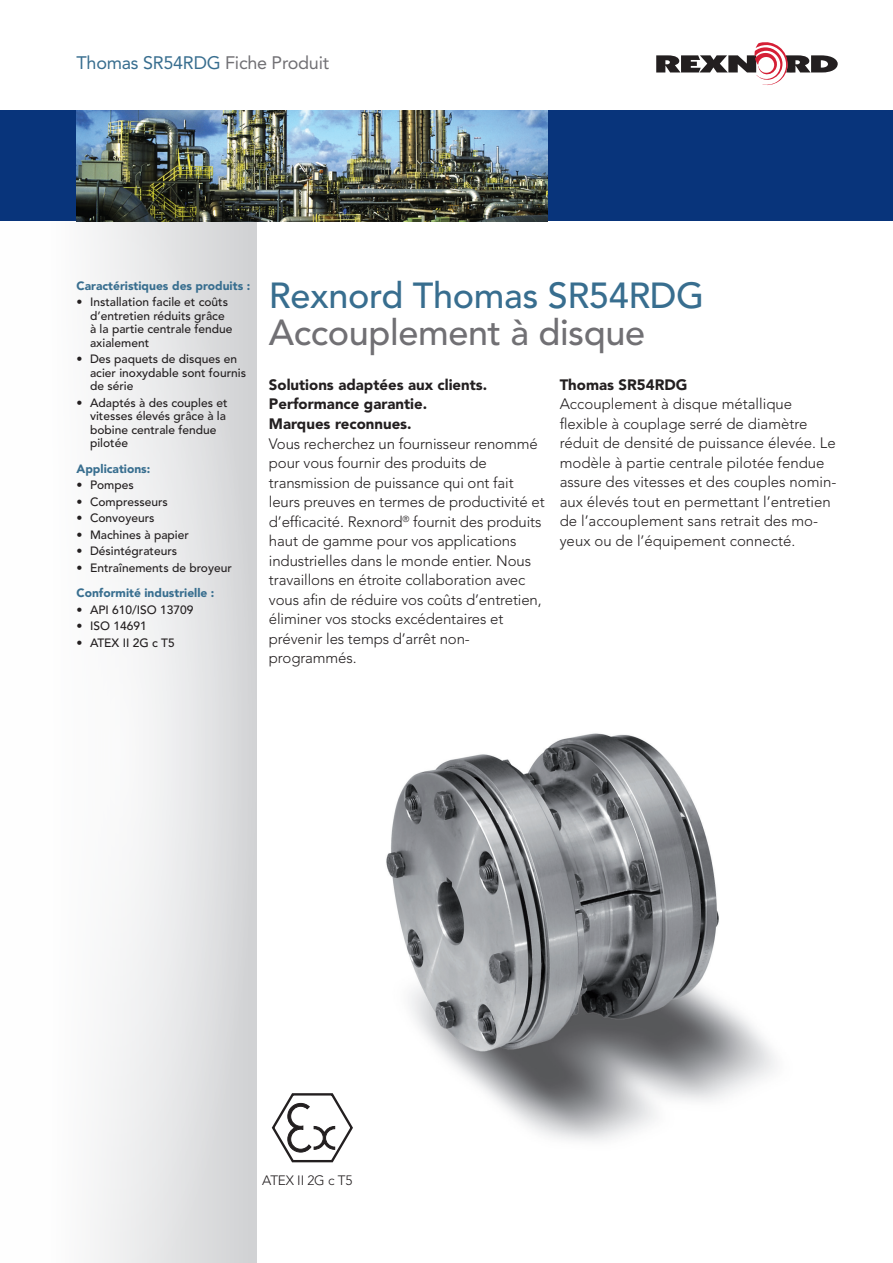
<style>
.page{position:relative;width:893px;height:1263px;background:#fff}
.page>*{position:absolute;margin:0;border:0;box-sizing:border-box;transform-origin:0 0}
.t1{font:500 36px "Avenir LT Std";letter-spacing:-.01em;color:#386e8f}
.t2{font:500 36px "Avenir LT Std";letter-spacing:-.01em;color:#717074}
.t3{font:18px "Avenir LT Std";letter-spacing:-.015em;color:#386e8f}
.t4{font:300 15px/19.5px "Avenir LT Std";letter-spacing:-.01em;color:#231f20}
.t5{font:900 15px/19.6px "Avenir LT Std";color:#231f20}
.t6{font:300 13.5px "Avenir LT Std";letter-spacing:-.01em;color:#231f20}
.t7{font:500 12px/13.5px "Avenir LT Std";color:#231f20}
.t8{font:900 12px "Avenir LT Std";color:#386e8f}
.s1{color:#717074}
</style>
<div class="page">
<svg style="left:656px;top:42px;width:182px;height:44px"></svg>
<div style="left:0;top:221px;width:257px;height:1042px;background:linear-gradient(to right,#fff,#d7d8da)"></div>
<div style="left:0;top:111px;width:893px;height:110px;background:#08347b"></div>
<img style="left:77px;top:111px;width:470px;height:110px">
<img style="left:386px;top:733px;width:389px;height:408px">
<svg style="left:271px;top:1093px;width:82px;height:70px"></svg>
<p class="t3" style="left:77px;top:52px;width:254px">Thomas SR54RDG <span class="s1">Fiche Produit</span></p>
<p class="t8" style="left:77px;top:278px;width:175px">Caractéristiques des produits :</p>
<p class="t7" style="left:90px;top:295px;width:144px;text-indent:-14px">• Installation facile et coûts d’entretien réduits grâce à la partie centrale fendue axialement</p>
<p class="t7" style="left:90px;top:352px;width:158px;text-indent:-14px">• Des paquets de disques en acier inoxydable sont fournis de série</p>
<p class="t7" style="left:90px;top:396px;width:139px;text-indent:-14px">• Adaptés à des couples et vitesses élevés grâce à la bobine centrale fendue pilotée</p>
<p class="t8" style="left:77px;top:461px;width:75px">Applications:</p>
<p class="t7" style="left:77px;top:478px;width:59px">• Pompes</p>
<p class="t7" style="left:77px;top:495px;width:93px">• Compresseurs</p>
<p class="t7" style="left:77px;top:511px;width:79px">• Convoyeurs</p>
<p class="t7" style="left:77px;top:528px;width:114px">• Machines à papier</p>
<p class="t7" style="left:77px;top:544px;width:102px">• Désintégrateurs</p>
<p class="t7" style="left:77px;top:561px;width:157px">• Entraînements de broyeur</p>
<p class="t8" style="left:77px;top:586px;width:139px">Conformité industrielle :</p>
<p class="t7" style="left:77px;top:603px;width:119px">• API 610/ISO 13709</p>
<p class="t7" style="left:77px;top:619px;width:72px">• ISO 14691</p>
<p class="t7" style="left:77px;top:636px;width:100px">• ATEX II 2G c T5</p>
<h1 class="t1" style="left:269px;top:275px;width:437px">Rexnord Thomas SR54RDG</h1>
<h1 class="t2" style="left:269px;top:312px;width:378px">Accouplement à disque</h1>
<p class="t5" style="left:269px;top:375px;width:220px">Solutions adaptées aux clients.<br>Performance garantie.<br>Marques reconnues.</p>
<p class="t4" style="left:269px;top:434px;width:277px">Vous recherchez un fournisseur renommé pour vous fournir des produits de transmission de puissance qui ont fait leurs preuves en termes de productivité et d’efficacité. Rexnord<sup>®</sup> fournit des produits haut de gamme pour vos applications industrielles dans le monde entier. Nous travaillons en étroite collaboration avec vous afin de réduire vos coûts d’entretien, éliminer vos stocks excédentaires et prévenir les temps d’arrêt non&shy;programmés.</p>
<p class="t5" style="left:560px;top:375px;width:129px">Thomas SR54RDG</p>
<p class="t4" style="left:560px;top:394px;width:278px">Accouplement à disque métallique flexible à couplage serré de diamètre réduit de densité de puissance élevée. Le modèle à partie centrale pilotée fendue assure des vitesses et des couples nomin&shy;aux élevés tout en permettant l’entretien de l’accouplement sans retrait des mo&shy;yeux ou de l’équipement connecté.</p>
<p class="t6" style="left:262px;top:1172px;width:92px">ATEX II 2G c T5</p>
</div>
